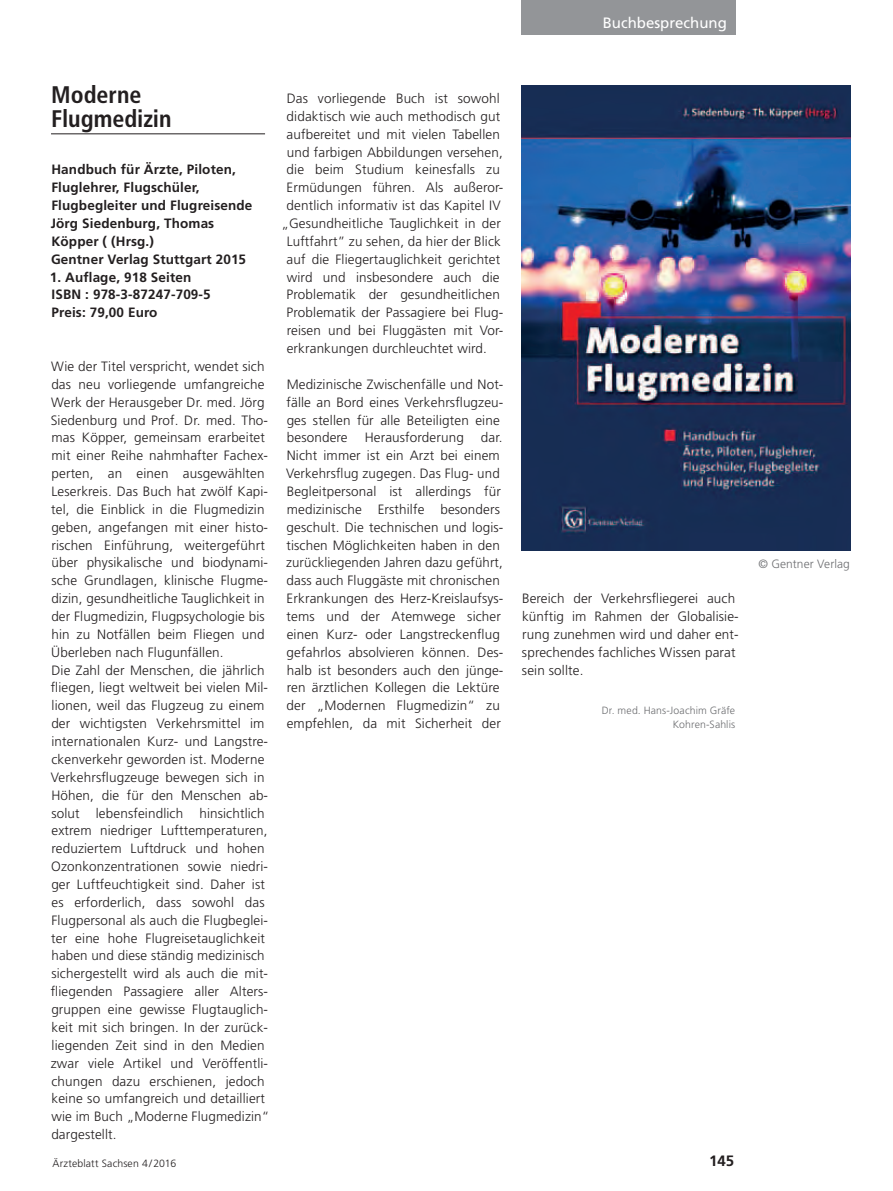
<style>
.page{position:relative;width:893px;height:1191px;background:#fff}
.page>*{position:absolute;margin:0;border:0;box-sizing:border-box;transform-origin:0 0}
.Überschrift{font:700 condensed 24px/24px "Frutiger";color:#231f20}
.t1{font:15px "Frutiger";color:#fff}
.t2{font:700 15px "Frutiger";color:#231f20}
.Text_allgemein{font:300 13.5px/17.9px "Frutiger";letter-spacing:.01em;color:#231f20}
.Text_allgemein-2{font:700 13.5px/17.9px "Frutiger";letter-spacing:.01em;color:#231f20}
.Bildunterschrift{font:300 12px "Frutiger";letter-spacing:.005em;color:#6c6d70}
.Autoren{font:300 10.5px "Frutiger";letter-spacing:.01em;color:#6c6d70}
.t3{font:300 10.5px "Frutiger";letter-spacing:.015em;color:#231f20}
</style>
<div class="page">
<hr style="left:51px;top:133px;width:214px;height:1px;background:#231f20">
<div style="left:522px;top:0;width:214px;height:34px;background:#939598"></div>
<img style="left:522px;top:85px;width:328px;height:465px">
<p class="t1" style="left:603px;top:14px;width:126px">Buchbesprechung</p>
<p class="Überschrift" style="left:51px;top:83px;width:122px">Moderne<br>Flugmedizin</p>
<p class="Text_allgemein-2" style="left:51px;top:161px;width:186px">Handbuch für Ärzte, Piloten,<br>Fluglehrer, Flugschüler,</p>
<p class="Text_allgemein-2" style="left:51px;top:196px;width:202px">Flugbegleiter und Flugreisende</p>
<p class="Text_allgemein-2" style="left:51px;top:214px;width:165px">Jörg Siedenburg, Thomas<br>Köpper ( (Hrsg.)</p>
<p class="Text_allgemein-2" style="left:51px;top:250px;width:197px">Gentner Verlag Stuttgart 2015</p>
<p class="Text_allgemein-2" style="left:50px;top:268px;width:143px">1. Auflage, 918 Seiten</p>
<p class="Text_allgemein-2" style="left:52px;top:286px;width:161px">ISBN : 978-3-87247-709-5</p>
<p class="Text_allgemein-2" style="left:52px;top:303px;width:107px">Preis: 79,00 Euro</p>
<p class="Text_allgemein" style="left:51px;top:357px;width:219px">Wie der Titel verspricht, wendet sich das neu vorliegende umfangreiche Werk der Herausgeber Dr. med. Jörg Siedenburg und Prof. Dr. med. Tho&shy;mas Köpper, gemeinsam erarbeitet mit einer Reihe nahmhafter Fachex&shy;perten, an einen ausgewählten Leserkreis. Das Buch hat zwölf Kapi&shy;tel, die Einblick in die Flugmedizin geben, angefangen mit einer histo&shy;rischen Einführung, weitergeführt über physikalische und biodynami&shy;sche Grundlagen, klinische Flugme&shy;dizin, gesundheitliche Tauglichkeit in der Flugmedizin, Flugpsychologie bis hin zu Notfällen beim Fliegen und Überleben nach Flugunfällen.</p>
<p class="Text_allgemein" style="left:51px;top:661px;width:220px">Die Zahl der Menschen, die jährlich fliegen, liegt weltweit bei vielen Mil&shy;lionen, weil das Flugzeug zu einem der wichtigsten Verkehrsmittel im internationalen Kurz- und Langstre&shy;ckenverkehr geworden ist. Moderne Verkehrsflugzeuge bewegen sich in Höhen, die für den Menschen ab-- solut lebensfeindlich hinsichtlich extrem niedriger Lufttemperaturen, reduziertem Luftdruck und hohen Ozonkonzentrationen sowie niedri&shy;ger Luftfeuchtigkeit sind. Daher ist es erforderlich, dass sowohl das Flugpersonal als auch die Flugbeglei&shy;ter eine hohe Flugreisetauglichkeit haben und diese ständig medizinisch sichergestellt wird als auch die mit&shy;fliegenden Passagiere aller Alters&shy;gruppen eine gewisse Flugtauglich&shy;keit mit sich bringen. In der zurück&shy;liegenden Zeit sind in den Medien zwar viele Artikel und Veröffentli&shy;chungen dazu erschienen, jedoch keine so umfangreich und detailliert wie im Buch „Moderne Flugmedizin“ dargestellt.</p>
<p class="Text_allgemein" style="left:287px;top:89px;width:215px">Das vorliegende Buch ist sowohl</p>
<p class="Text_allgemein" style="left:287px;top:107px;width:215px">didaktisch wie auch methodisch gut</p>
<p class="Text_allgemein" style="left:287px;top:125px;width:215px">aufbereitet und mit vielen Tabellen</p>
<p class="Text_allgemein" style="left:287px;top:143px;width:218px">und farbigen Abbildungen versehen,</p>
<p class="Text_allgemein" style="left:287px;top:161px;width:215px">die beim Studium keinesfalls zu</p>
<p class="Text_allgemein" style="left:287px;top:179px;width:218px">Ermüdungen führen. Als außeror-</p>
<p class="Text_allgemein" style="left:287px;top:196px;width:215px">dentlich informativ ist das Kapitel IV</p>
<p class="Text_allgemein" style="left:281px;top:214px;width:221px">„Gesundheitliche Tauglichkeit in der</p>
<p class="Text_allgemein" style="left:287px;top:232px;width:216px">Luftfahrt” zu sehen, da hier der Blick</p>
<p class="Text_allgemein" style="left:287px;top:250px;width:215px">auf die Fliegertauglichkeit gerichtet</p>
<p class="Text_allgemein" style="left:287px;top:268px;width:214px">wird und insbesondere auch die</p>
<p class="Text_allgemein" style="left:287px;top:286px;width:215px">Problematik der gesundheitlichen</p>
<p class="Text_allgemein" style="left:287px;top:304px;width:218px">Problematik der Passagiere bei Flug-</p>
<p class="Text_allgemein" style="left:287px;top:321px;width:217px">reisen und bei Fluggästen mit Vor-</p>
<p class="Text_allgemein" style="left:287px;top:339px;width:202px">erkrankungen durchleuchtet wird.</p>
<p class="Text_allgemein" style="left:287px;top:375px;width:218px">Medizinische Zwischenfälle und Not&shy;fälle an Bord eines Verkehrsflugzeu&shy;ges stellen für alle Beteiligten eine besondere</p>
<p class="Text_allgemein" style="left:365px;top:429px;width:101px">Herausforderung</p>
<p class="Text_allgemein" style="left:286px;top:429px;width:219px;text-indent:195px">dar.<br>Nicht immer ist ein Arzt bei einem Verkehrsflug zugegen. Das Flug- und Begleitpersonal ist allerdings für medizinische Ersthilfe besonders geschult. Die technischen und logis&shy;tischen Möglichkeiten haben in den zurückliegenden Jahren dazu geführt, dass auch Fluggäste mit chronischen Erkrankungen des Herz-Kreislaufsys&shy;tems und der Atemwege sicher einen Kurz- oder Langstreckenflug gefahrlos absolvieren können. Des&shy;halb ist besonders auch den jünge&shy;ren ärztlichen Kollegen die Lektüre der „Modernen Flugmedizin“ zu empfehlen, da mit Sicherheit der</p>
<p class="Text_allgemein" style="left:522px;top:589px;width:218px">Bereich der Verkehrsfliegerei auch künftig im Rahmen der Globalisie&shy;rung zunehmen wird und daher ent&shy;sprechendes fachliches Wissen parat sein sollte.</p>
<p class="Autoren" style="left:602px;top:704px;width:135px">Dr. med. Hans-Joachim Gräfe</p>
<p class="Autoren" style="left:673px;top:718px;width:64px">Kohren-Sahlis</p>
<p class="t3" style="left:53px;top:1157px;width:125px">Ärzteblatt Sachsen 4/2016</p>
<p class="t2" style="left:709px;top:1151px;width:27px">145</p>
<p class="Bildunterschrift" style="left:758px;top:557px;width:93px">© Gentner Verlag</p>
</div>
